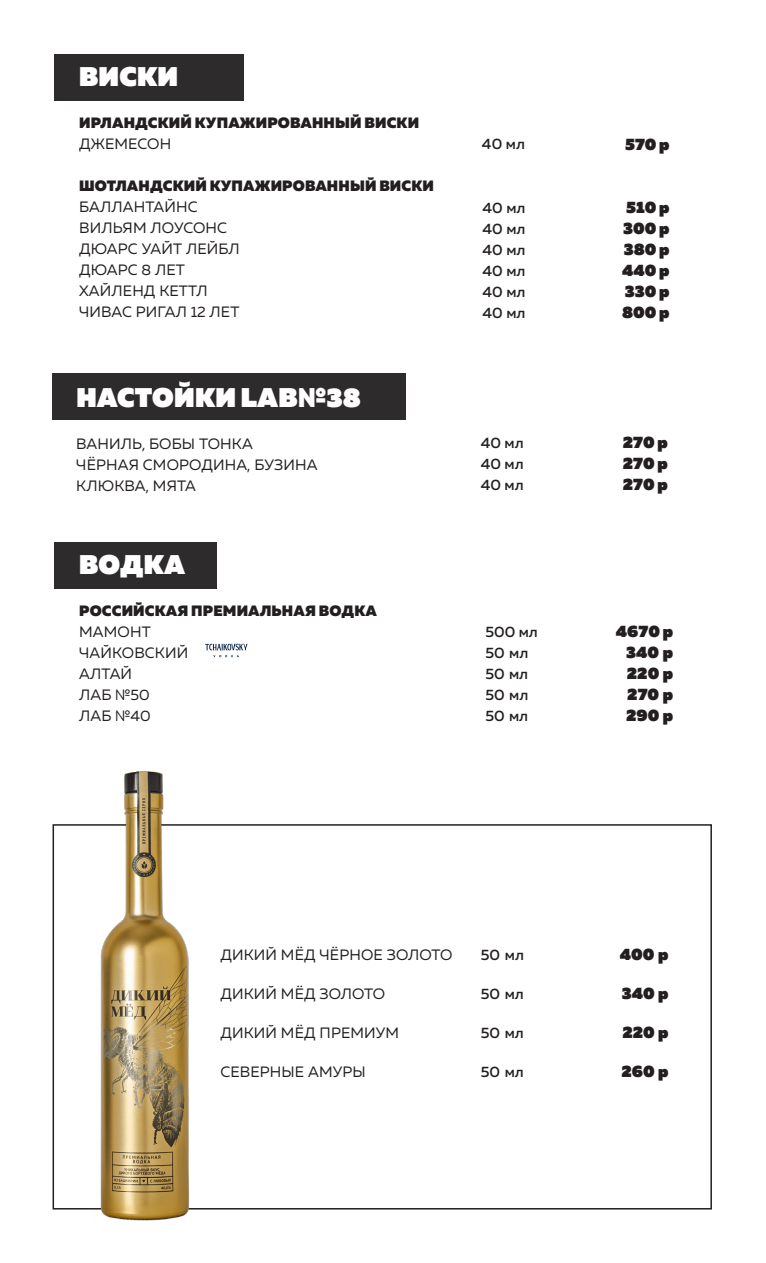
<style>
.page{position:relative;width:766px;height:1263px;background:#fff}
.page>*{position:absolute;margin:0;border:0;box-sizing:border-box;transform-origin:0 0}
.t1{font:800 27px "Muller";letter-spacing:.01em;color:#fff}
.t2{font:800 16.5px "Muller";color:#231f20}
.t3{font:15px "Muller";letter-spacing:.01em;color:#231f20}
.t4{font:900 15px "Muller";letter-spacing:.01em;color:#231f20}
.t5{font:500 15px "Muller";color:#231f20}
.s1{font-family:"Gilroy";font-weight:900}
.s2{font-family:"Gilroy"}
</style>
<div class="page">
<div style="left:54px;top:54px;width:190px;height:46px;background:#2e2b2c"></div>
<div style="left:54px;top:543px;width:163px;height:46px;background:#2e2b2c"></div>
<svg style="left:205px;top:644px;width:42px;height:13px"></svg>
<img style="left:52px;top:771px;width:258px;height:450px">
<div style="left:52px;top:374px;width:354px;height:46px;background:#2e2b2c"></div>
<p class="t1" style="left:79px;top:59px;width:100px">ВИСКИ</p>
<p class="t4" style="left:79px;top:113px;width:341px">ИРЛАНДСКИЙ КУПАЖИРОВАННЫЙ ВИСКИ</p>
<p class="t3" style="left:79px;top:135px;width:94px">ДЖЕМЕСОН</p>
<p class="t4" style="left:79px;top:176px;width:356px">ШОТЛАНДСКИЙ КУПАЖИРОВАННЫЙ ВИСКИ</p>
<p class="t3" style="left:79px;top:198px;width:120px">БАЛЛАНТАЙНС</p>
<p class="t3" style="left:79px;top:219px;width:149px">ВИЛЬЯМ ЛОУСОНС</p>
<p class="t3" style="left:79px;top:240px;width:162px">ДЮАРС УАЙТ ЛЕЙБЛ</p>
<p class="t3" style="left:79px;top:261px;width:107px">ДЮАРС 8 ЛЕТ</p>
<p class="t3" style="left:79px;top:282px;width:130px">ХАЙЛЕНД КЕТТЛ</p>
<p class="t3" style="left:79px;top:303px;width:162px">ЧИВАС РИГАЛ 12 ЛЕТ</p>
<p class="t1" style="left:76px;top:380px;width:286px">НАСТОЙКИ LAB<span class="s1">№</span>38</p>
<p class="t3" style="left:76px;top:434px;width:178px">ВАНИЛЬ, БОБЫ ТОНКА</p>
<p class="t3" style="left:76px;top:455px;width:243px">ЧЁРНАЯ СМОРОДИНА, БУЗИНА</p>
<p class="t3" style="left:76px;top:476px;width:121px">КЛЮКВА, МЯТА</p>
<p class="t1" style="left:79px;top:547px;width:107px">ВОДКА</p>
<p class="t4" style="left:79px;top:601px;width:299px">РОССИЙСКАЯ ПРЕМИАЛЬНАЯ ВОДКА</p>
<p class="t3" style="left:79px;top:622px;width:73px">МАМОНТ</p>
<p class="t3" style="left:79px;top:643px;width:110px">ЧАЙКОВСКИЙ</p>
<p class="t3" style="left:79px;top:664px;width:54px">АЛТАЙ</p>
<p class="t3" style="left:79px;top:685px;width:72px">ЛАБ <span class="s2">№</span>50</p>
<p class="t3" style="left:79px;top:706px;width:73px">ЛАБ <span class="s2">№</span>40</p>
<p class="t5" style="left:482px;top:134px;width:44px">40 мл</p>
<p class="t2" style="left:624px;top:134px;width:46px">570 р</p>
<p class="t5" style="left:482px;top:199px;width:44px">40 мл</p>
<p class="t5" style="left:482px;top:220px;width:44px">40 мл</p>
<p class="t5" style="left:482px;top:241px;width:44px">40 мл</p>
<p class="t5" style="left:482px;top:262px;width:44px">40 мл</p>
<p class="t5" style="left:482px;top:283px;width:44px">40 мл</p>
<p class="t5" style="left:482px;top:304px;width:44px">40 мл</p>
<p class="t5" style="left:480px;top:434px;width:44px">40 мл</p>
<p class="t5" style="left:480px;top:455px;width:44px">40 мл</p>
<p class="t5" style="left:480px;top:476px;width:44px">40 мл</p>
<p class="t2" style="left:626px;top:197px;width:45px">510 р</p>
<p class="t2" style="left:623px;top:218px;width:48px">300 р</p>
<p class="t2" style="left:623px;top:239px;width:47px">380 р</p>
<p class="t2" style="left:622px;top:260px;width:49px">440 р</p>
<p class="t2" style="left:624px;top:281px;width:46px">330 р</p>
<p class="t2" style="left:622px;top:302px;width:49px">800 р</p>
<p class="t2" style="left:622px;top:432px;width:46px">270 р</p>
<p class="t2" style="left:622px;top:453px;width:46px">270 р</p>
<p class="t2" style="left:622px;top:474px;width:46px">270 р</p>
<p class="t5" style="left:485px;top:623px;width:54px">500 мл</p>
<p class="t2" style="left:615px;top:621px;width:59px">4670 р</p>
<p class="t5" style="left:485px;top:644px;width:44px">50 мл</p>
<p class="t2" style="left:626px;top:642px;width:48px">340 р</p>
<p class="t5" style="left:485px;top:665px;width:44px">50 мл</p>
<p class="t2" style="left:626px;top:663px;width:48px">220 р</p>
<p class="t5" style="left:485px;top:686px;width:44px">50 мл</p>
<p class="t2" style="left:627px;top:684px;width:47px">270 р</p>
<p class="t5" style="left:485px;top:707px;width:44px">50 мл</p>
<p class="t2" style="left:626px;top:705px;width:48px">290 р</p>
<p class="t3" style="left:220px;top:946px;width:234px">ДИКИЙ МЁД ЧЁРНОЕ ЗОЛОТО</p>
<p class="t3" style="left:220px;top:985px;width:166px">ДИКИЙ МЁД ЗОЛОТО</p>
<p class="t3" style="left:220px;top:1024px;width:180px">ДИКИЙ МЁД ПРЕМИУМ</p>
<p class="t3" style="left:220px;top:1063px;width:147px">СЕВЕРНЫЕ АМУРЫ</p>
<p class="t5" style="left:480px;top:945px;width:45px">50 мл</p>
<p class="t2" style="left:619px;top:943px;width:50px">400 р</p>
<p class="t5" style="left:480px;top:984px;width:44px">50 мл</p>
<p class="t2" style="left:621px;top:982px;width:48px">340 р</p>
<p class="t5" style="left:480px;top:1023px;width:44px">50 мл</p>
<p class="t2" style="left:622px;top:1021px;width:48px">220 р</p>
<p class="t5" style="left:480px;top:1062px;width:44px">50 мл</p>
<p class="t2" style="left:621px;top:1060px;width:48px">260 р</p>
</div>
